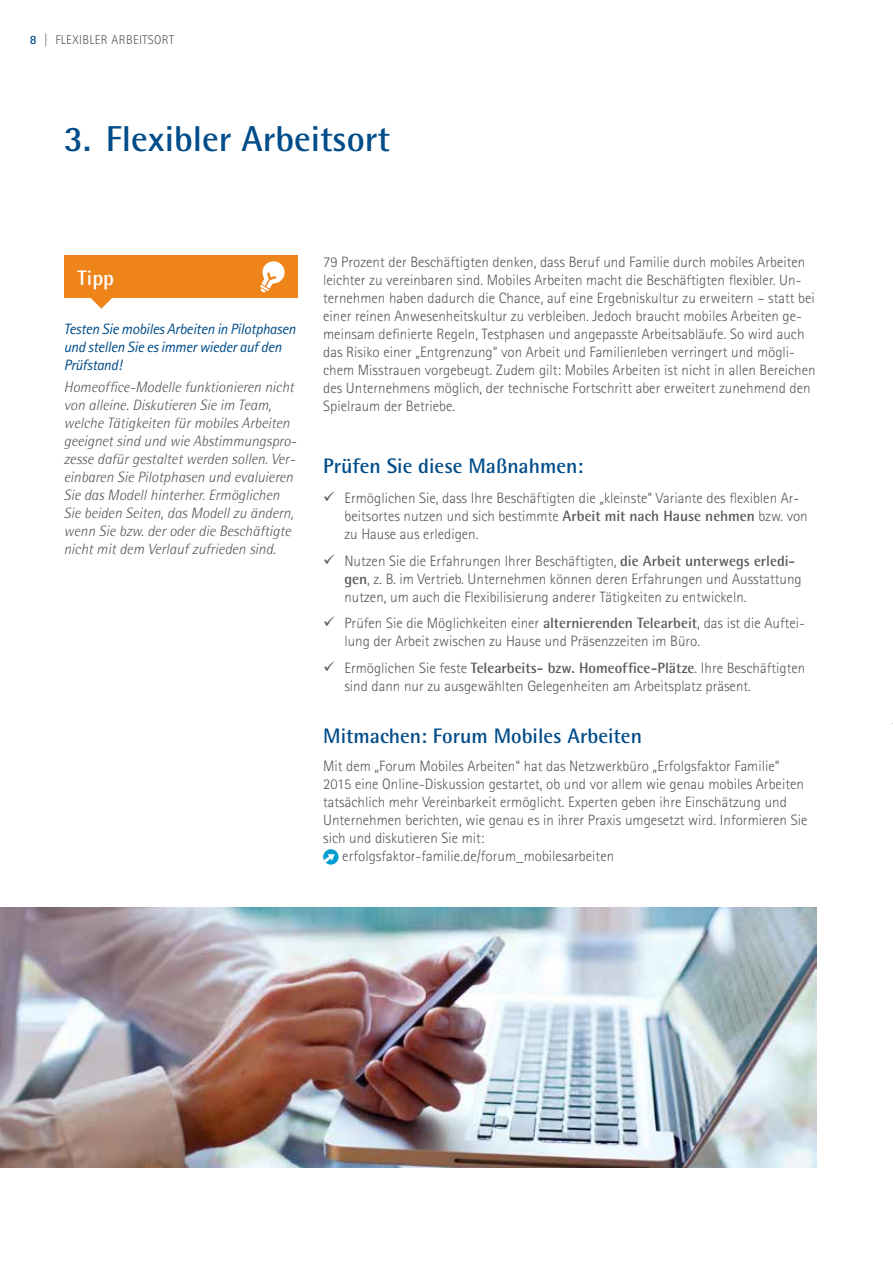
<style>
.page{position:relative;width:893px;height:1263px;background:#fff}
.page>*{position:absolute;margin:0;border:0;box-sizing:border-box;transform-origin:0 0}
.t1{font:700 36px "Agfa Rotis Semisans";color:#004c89}
.t2{font:700 21px "Agfa Rotis Semisans";color:#004c89}
.t3{font:700 21px "Agfa Rotis Semisans";color:#fff}
.t4{font:300 15px/18px "Agfa Rotis Sans Serif";color:#58585a}
.t5{font:italic 300 15px/18px "Agfa Rotis Semisans";color:#58585a}
.t6{font:italic 15px/18px "Agfa Rotis Sans Serif";letter-spacing:-.02em;color:#004c89}
.t7{font:300 12.75px "Agfa Rotis Sans Serif";letter-spacing:.03em;color:#58585a}
.s1{font-weight:700;color:#004c89}
.s2{font-family:"Agfa Rotis Semisans";font-weight:700}
</style>
<div class="page">
<svg style="left:323px;top:849px;width:16px;height:15px"></svg>
<svg style="left:324px;top:854px;width:11px;height:9px"></svg>
<svg style="left:90px;top:298px;width:22px;height:11px"></svg>
<div style="left:64px;top:255px;width:234px;height:43px;background:#ef841b"></div>
<img style="left:0;top:907px;width:816px;height:260px">
<svg style="left:260px;top:261px;width:25px;height:31px"></svg>
<p class="t7" style="left:30px;top:32px;width:146px"><span class="s1">8</span> | FLEXIBLER ARBEITSORT</p>
<h1 class="t1" style="left:64px;top:116px;width:328px">3. Flexibler Arbeitsort</h1>
<h2 class="t3" style="left:78px;top:265px;width:38px">Tipp</h2>
<p class="t6" style="left:64px;top:320px;width:233px">Testen Sie mobiles Arbeiten in Pilotphasen und stellen Sie es immer wieder auf den<br>Prüfstand!</p>
<p class="t5" style="left:64px;top:378px;width:234px">Homeoffice-Modelle funktionieren nicht von alleine. Diskutieren Sie im Team, welche Tätigkeiten für mobiles Arbeiten geeignet sind und wie Abstimmungspro&shy;zesse dafür gestaltet werden sollen. Ver&shy;einbaren Sie Pilotphasen und evaluieren Sie das Modell hinterher. Ermöglichen Sie beiden Seiten, das Modell zu ändern, wenn Sie bzw. der oder die Beschäftigte nicht mit dem Verlauf zufrieden sind.</p>
<p class="t4" style="left:323px;top:253px;width:494px">79 Prozent der Beschäftigten denken, dass Beruf und Familie durch mobiles Arbeiten leichter zu vereinbaren sind. Mobiles Arbeiten macht die Beschäftigten flexibler. Un&shy;ternehmen haben dadurch die Chance, auf eine Ergebniskultur zu erweitern – statt bei einer reinen Anwesenheitskultur zu verbleiben. Jedoch braucht mobiles Arbeiten ge&shy;meinsam definierte Regeln, Testphasen und angepasste Arbeitsabläufe. So wird auch das Risiko einer „Entgrenzung“ von Arbeit und Familienleben verringert und mögli&shy;chem Misstrauen vorgebeugt. Zudem gilt: Mobiles Arbeiten ist nicht in allen Bereichen des Unternehmens möglich, der technische Fortschritt aber erweitert zunehmend den Spielraum der Betriebe.</p>
<h2 class="t2" style="left:323px;top:452px;width:262px">Prüfen Sie diese Maßnahmen:</h2>
<p class="t4" style="left:344px;top:489px;width:465px;text-indent:-21px">✓ Ermöglichen Sie, dass Ihre Beschäftigten die „kleinste“ Variante des flexiblen Ar&shy;beitsortes nutzen und sich bestimmte <span class="s2">Arbeit mit nach Hause nehmen</span> bzw. von zu Hause aus erledigen.</p>
<p class="t4" style="left:344px;top:552px;width:459px;text-indent:-21px">✓ Nutzen Sie die Erfahrungen Ihrer Beschäftigten, <span class="s2">die Arbeit unterwegs erledi&shy;gen</span>, z. B. im Vertrieb. Unternehmen können deren Erfahrungen und Ausstattung nutzen, um auch die Flexibilisierung anderer Tätigkeiten zu entwickeln.</p>
<p class="t4" style="left:344px;top:614px;width:462px;text-indent:-21px">✓ Prüfen Sie die Möglichkeiten einer <span class="s2">alternierenden Telearbeit</span>, das ist die Auftei&shy;lung der Arbeit zwischen zu Hause und Präsenzzeiten im Büro.</p>
<p class="t4" style="left:344px;top:659px;width:462px;text-indent:-21px">✓ Ermöglichen Sie feste <span class="s2">Telearbeits- bzw. Homeoffice-Plätze</span>. Ihre Beschäftigten sind dann nur zu ausgewählten Gelegenheiten am Arbeitsplatz präsent.</p>
<h2 class="t2" style="left:323px;top:722px;width:320px">Mitmachen: Forum Mobiles Arbeiten</h2>
<p class="t4" style="left:323px;top:757px;width:458px">Mit dem „Forum Mobiles Arbeiten“ hat das Netzwerkbüro „Erfolgsfaktor Familie“</p>
<p class="t4" style="left:323px;top:775px;width:482px">2015 eine Online-Diskussion gestartet, ob und vor allem wie genau mobiles Arbeiten</p>
<p class="t4" style="left:323px;top:793px;width:465px">tatsächlich mehr Vereinbarkeit ermöglicht. Experten geben ihre Einschätzung und</p>
<p class="t4" style="left:323px;top:811px;width:486px">Unternehmen berichten, wie genau es in ihrer Praxis umgesetzt wird. Informieren Sie</p>
<p class="t4" style="left:323px;top:829px;width:163px">sich und diskutieren Sie mit:</p>
<p class="t4" style="left:342px;top:847px;width:273px">erfolgsfaktor-familie.de/forum_mobilesarbeiten</p>
</div>
